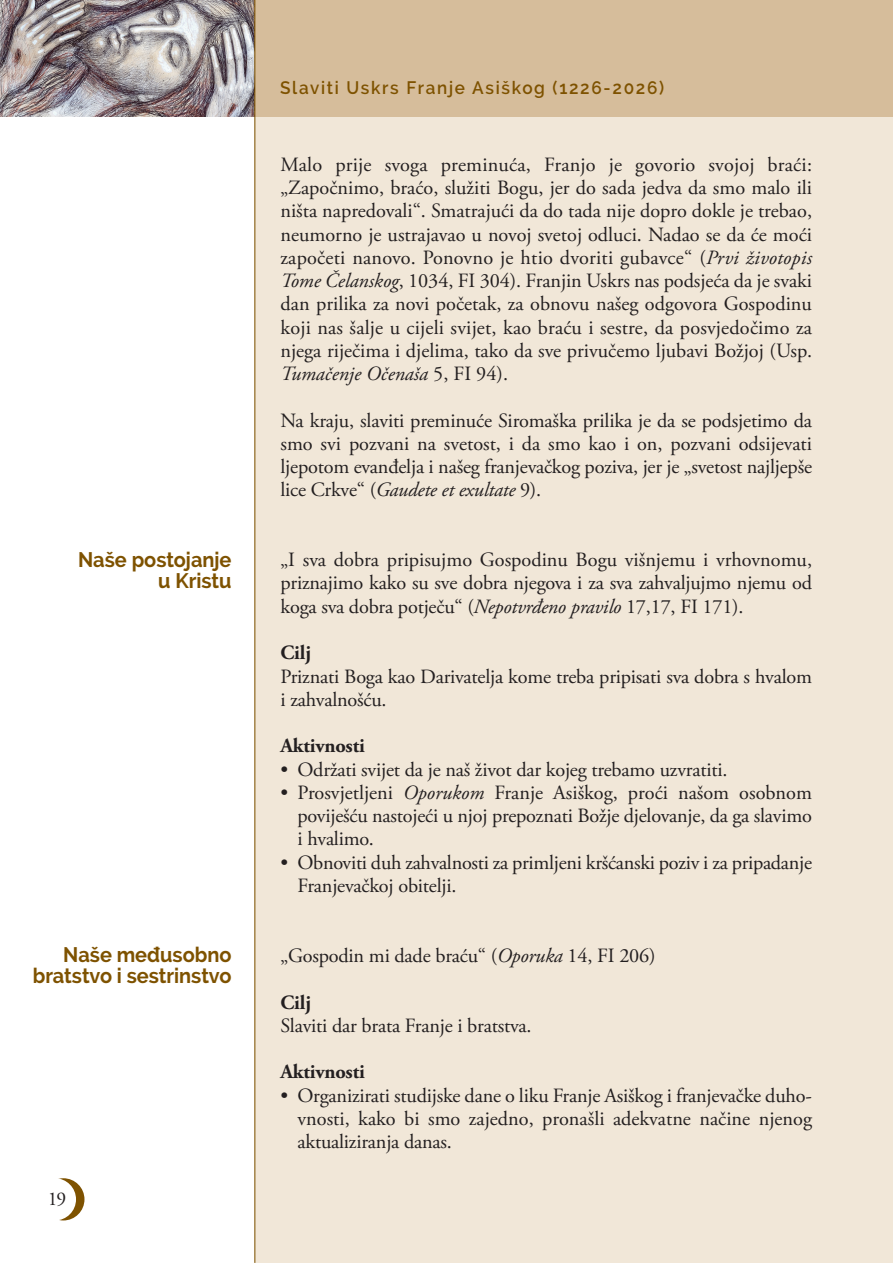
<style>
.page{position:relative;width:893px;height:1263px;background:#fff}
.page>*{position:absolute;margin:0;border:0;box-sizing:border-box;transform-origin:0 0}
.t1{font:700 21px/21px "Raleway";color:#7e5200;text-align:right;scale:.95 1}
.t2{font:20.25px/23.2px "Adobe Garamond Pro";letter-spacing:-.01em;color:#231f20;text-align:justify}
.t3{font:700 20.25px "Adobe Garamond Pro";letter-spacing:-.01em;color:#231f20}
.t4{font:19.5px "Adobe Garamond";color:#231f20}
.t5{font:600 18px "Raleway";letter-spacing:.1em;color:#7e5200;scale:.95 1}
.s1{font-style:italic}
.s2{font-family:"Adobe Garamond"}
</style>
<div class="page">
<div style="left:256px;top:0;width:636px;height:1263px;background:#f1e7d8"></div>
<div style="left:255px;top:0;width:637px;height:116px;background:#d6bd9b"></div>
<img style="left:0;top:0;width:254px;height:116px">
<hr style="left:254px;top:0;width:1px;height:1263px;background:#7e5200">
<div style="left:42px;top:1178px;width:42px;height:42px;background:#7e5200;border-radius:50%"></div>
<div style="left:34px;top:1178px;width:42px;height:42px;background:#fff;border-radius:50%"></div>
<p class="t1" style="left:78px;top:551px;width:163px">Naše postojanje u Kristu</p>
<p class="t1" style="left:33px;top:946px;width:211px">Naše međusobno bratstvo i sestrinstvo</p>
<p class="t4" style="left:48px;top:1191px;width:20px">19</p>
<p class="t5" style="left:280px;top:80px;width:406px">Slaviti Uskrs Franje Asiškog (1226-2026)</p>
<p class="t2" style="left:280px;top:155px;width:533px">Malo prije svoga preminuća, Franjo je govorio svojoj braći: „Započnimo, braćo, služiti Bogu, jer do sada jedva da smo malo ili ništa napredovali“. Smatrajući da do tada nije dopro dokle je trebao, neumorno je ustrajavao u novoj svetoj odluci. Nadao se da će moći započeti nanovo. Ponovno je htio dvoriti gubavce“ (<span class="s1">Prvi životopis Tome Čelanskog</span>, 1034, FI 304). Franjin Uskrs nas podsjeća da je svaki dan prilika za novi početak, za obnovu našeg odgovora Gospodinu koji nas šalje u cijeli svijet, kao braću i sestre, da posvjedočimo za njega riječima i djelima, tako da sve privučemo ljubavi Božjoj (Usp.<br><span class="s1">Tumačenje Očenaša</span> 5, FI 94).</p>
<p class="t2" style="left:280px;top:410px;width:533px">Na kraju, slaviti preminuće Siromaška prilika je da se podsjetimo da smo svi pozvani na svetost, i da smo kao i on, pozvani odsijevati ljepotom evanđelja i našeg franjevačkog poziva, jer je „svetost najljepše lice Crkve“ (<span class="s1">Gaudete et exultate</span> 9).</p>
<p class="t2" style="left:280px;top:550px;width:533px">„I sva dobra pripisujmo Gospodinu Bogu višnjemu i vrhovnomu, priznajimo kako su sve dobra njegova i za sva zahvaljujmo njemu od koga sva dobra potječu“ (<span class="s1">Nepotvrđeno pravilo</span> 17,17, FI 171).</p>
<p class="t3" style="left:280px;top:641px;width:32px">Cilj</p>
<p class="t2" style="left:280px;top:667px;width:533px">Priznati Boga kao Darivatelja kome treba pripisati sva dobra s hvalom i zahvalnošću.</p>
<p class="t3" style="left:280px;top:734px;width:86px">Aktivnosti</p>
<p class="t2" style="left:280px;top:760px;width:448px"><span class="s2">•</span> Održati svijet da je naš život dar kojeg trebamo uzvratiti.</p>
<p class="t2" style="left:297px;top:783px;width:516px;text-indent:-17px"><span class="s2">•</span> Prosvjetljeni <span class="s1">Oporukom</span> Franje Asiškog, proći našom osobnom poviješću nastojeći u njoj prepoznati Božje djelovanje, da ga slavimo i hvalimo.</p>
<p class="t2" style="left:297px;top:853px;width:516px;text-indent:-17px"><span class="s2">•</span> Obnoviti duh zahvalnosti za primljeni kršćanski poziv i za pripadanje<br>Franjevačkoj obitelji.</p>
<p class="t2" style="left:280px;top:946px;width:377px">„Gospodin mi dade braću“ (<span class="s1">Oporuka</span> 14, FI 206)</p>
<p class="t3" style="left:280px;top:990px;width:32px">Cilj</p>
<p class="t2" style="left:280px;top:1016px;width:252px">Slaviti dar brata Franje i bratstva.</p>
<p class="t3" style="left:280px;top:1060px;width:86px">Aktivnosti</p>
<p class="t2" style="left:297px;top:1086px;width:516px;text-indent:-17px"><span class="s2">•</span> Organizirati studijske dane o liku Franje Asiškog i franjevačke duho&shy;vnosti, kako bi smo zajedno, pronašli adekvatne načine njenog aktualiziranja danas.</p>
</div>
